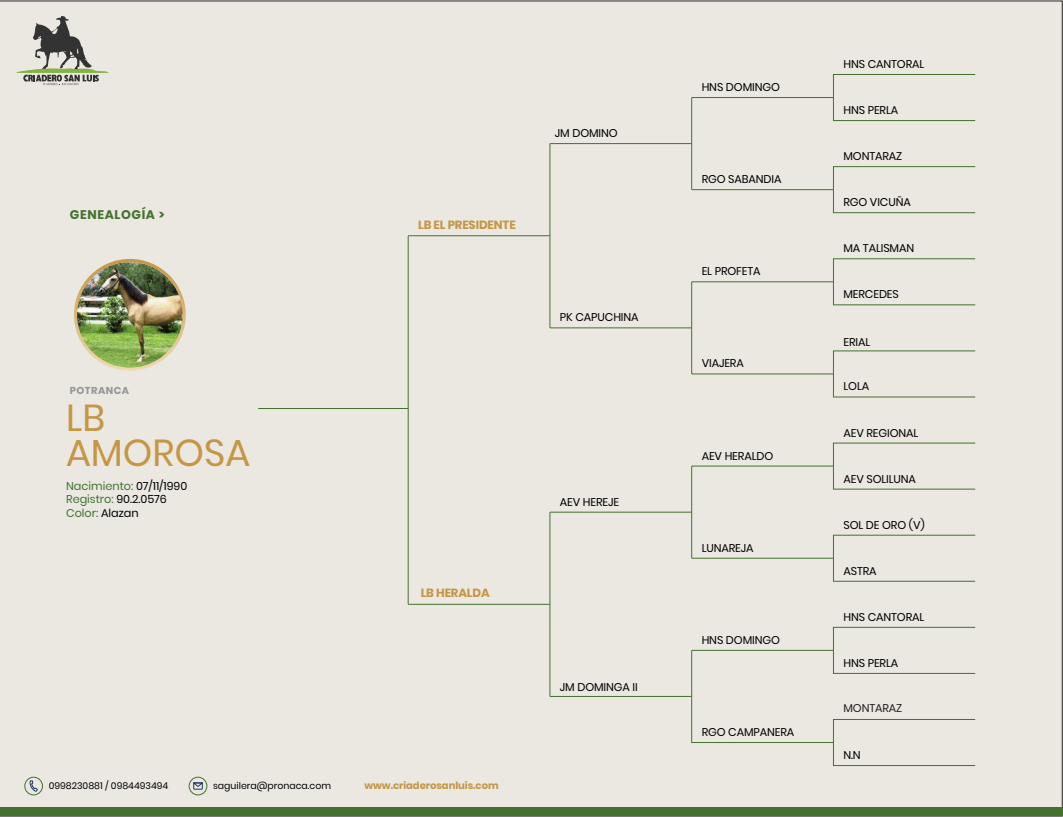
<style>
.page{position:relative;width:1063px;height:817px;background:#fff}
.page>*{position:absolute;margin:0;border:0;box-sizing:border-box;transform-origin:0 0}
.t1{font:37.5px/35px "Poppins";color:#c59644}
.t2{font:700 12.5px "Poppins";letter-spacing:.05em;color:#45712f}
.t3{font:700 11.88px "Poppins";letter-spacing:-.01em;color:#c59644}
.t4{font:11.25px "Poppins";letter-spacing:-.01em;color:#000}
.t5{font:11.25px/13.8px "Poppins";color:#45712f}
.t6{font:11.25px "Poppins";letter-spacing:-.01em;color:#231f20}
.t7{font:700 10px "Poppins";letter-spacing:-.005em;color:#c59644}
.t8{font:700 10px "Poppins";letter-spacing:.05em;color:#969696}
.t9{font:9.38px "Poppins";color:#000}
.s1{color:#000}
</style>
<div class="page">
<div style="left:0;top:1px;width:1062px;height:807px;background:#eae8e1"></div>
<svg style="left:15px;top:16px;width:95px;height:69px;background:#b7b7ad"></svg>
<div style="left:833px;top:74px;width:143px;height:47px;border:1px solid #45712f"></div>
<hr style="left:691px;top:98px;width:1px;height:92px;background:#45712f">
<hr style="left:549px;top:144px;width:1px;height:184px;background:#45712f">
<hr style="left:258px;top:408px;width:150px;height:1px;background:#45712f">
<hr style="left:408px;top:236px;width:1px;height:368px;background:#45712f">
<hr style="left:549px;top:512px;width:1px;height:184px;background:#45712f">
<hr style="left:691px;top:282px;width:1px;height:92px;background:#45712f">
<hr style="left:691px;top:466px;width:1px;height:92px;background:#45712f">
<div style="left:691px;top:649px;width:143px;height:94px;background:#eae8e1"></div>
<div style="left:74px;top:259px;width:112px;height:112px;border:3px solid #fff;border-radius:50%"></div>
<div style="left:0;top:808px;width:1062px;height:8px;background:#45712f"></div>
<div style="left:24px;top:777px;width:19px;height:18px;border:1px solid #45712f;border-radius:50%"></div>
<svg style="left:30px;top:780px;width:8px;height:13px"></svg>
<div style="left:189px;top:777px;width:18px;height:18px;border:1px solid #45712f;border-radius:50%"></div>
<svg style="left:191px;top:781px;width:13px;height:9px"></svg>
<p class="t2" style="left:70px;top:207px;width:96px">GENEALOGÍA &gt;</p>
<p class="t8" style="left:70px;top:384px;width:61px">POTRANCA</p>
<h1 class="t1" style="left:66px;top:400px;width:186px">LB<br>AMOROSA</h1>
<p class="t5" style="left:66px;top:479px;width:123px">Nacimiento: <span class="s1">07/11/1990<br></span>Registro: <span class="s1">90.2.0576<br></span>Color: <span class="s1">Alazan</span></p>
<p class="t3" style="left:418px;top:218px;width:99px">LB EL PRESIDENTE</p>
<p class="t3" style="left:421px;top:586px;width:71px">LB HERALDA</p>
<p class="t9" style="left:49px;top:780px;width:121px">0998230881 / 0984493494</p>
<p class="t9" style="left:213px;top:780px;width:119px">saguilera@pronaca.com</p>
<p class="t7" style="left:364px;top:780px;width:136px">www.criaderosanluis.com</p>
<p class="t4" style="left:555px;top:127px;width:64px">JM DOMINO</p>
<p class="t4" style="left:560px;top:311px;width:80px">PK CAPUCHINA</p>
<p class="t4" style="left:560px;top:495px;width:61px">AEV HEREJE</p>
<p class="t4" style="left:560px;top:680px;width:79px">JM DOMINGA II</p>
<p class="t4" style="left:702px;top:80px;width:80px">HNS DOMINGO</p>
<p class="t4" style="left:702px;top:173px;width:81px">RGO SABANDIA</p>
<p class="t4" style="left:702px;top:265px;width:60px">EL PROFETA</p>
<p class="t4" style="left:702px;top:357px;width:44px">VIAJERA</p>
<p class="t4" style="left:702px;top:449px;width:73px">AEV HERALDO</p>
<p class="t4" style="left:702px;top:541px;width:53px">LUNAREJA</p>
<p class="t4" style="left:702px;top:633px;width:80px">HNS DOMINGO</p>
<p class="t4" style="left:702px;top:726px;width:94px">RGO CAMPANERA</p>
<p class="t4" style="left:843px;top:57px;width:82px">HNS CANTORAL</p>
<p class="t4" style="left:843px;top:104px;width:56px">HNS PERLA</p>
<p class="t4" style="left:843px;top:150px;width:60px">MONTARAZ</p>
<p class="t4" style="left:843px;top:196px;width:69px">RGO VICUÑA</p>
<p class="t4" style="left:843px;top:242px;width:72px">MA TALISMAN</p>
<p class="t4" style="left:843px;top:288px;width:57px">MERCEDES</p>
<p class="t4" style="left:843px;top:335px;width:28px">ERIAL</p>
<p class="t4" style="left:843px;top:380px;width:27px">LOLA</p>
<p class="t4" style="left:843px;top:426px;width:76px">AEV REGIONAL</p>
<p class="t4" style="left:843px;top:472px;width:74px">AEV SOLILUNA</p>
<p class="t4" style="left:843px;top:518px;width:83px">SOL DE ORO (V)</p>
<p class="t4" style="left:843px;top:564px;width:35px">ASTRA</p>
<p class="t4" style="left:843px;top:610px;width:82px">HNS CANTORAL</p>
<p class="t4" style="left:843px;top:656px;width:56px">HNS PERLA</p>
<p class="t6" style="left:843px;top:701px;width:60px">MONTARAZ</p>
<p class="t4" style="left:843px;top:748px;width:19px">N.N</p>
</div>
